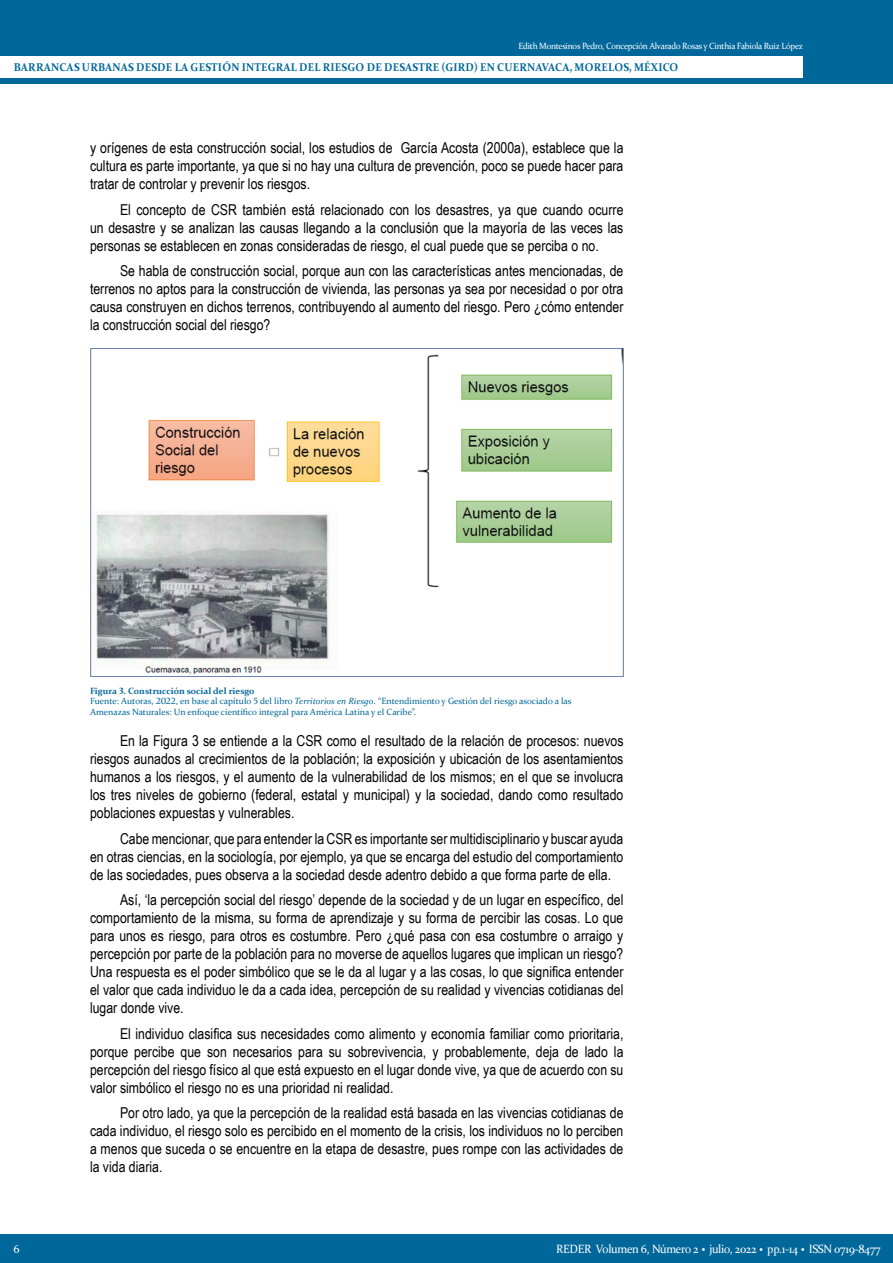
<style>
.page{position:relative;width:893px;height:1263px;background:#fff}
.page>*{position:absolute;margin:0;border:0;box-sizing:border-box;transform-origin:0 0}
.Cuerpo{font:15px/18px "Arial Narrow";color:#000;text-align:justify}
.t1{font:12px "Constantia";letter-spacing:-.025em;color:#fff;scale:.95 1}
.t2{font:700 11.25px "Constantia";letter-spacing:.02em;color:#00679b;scale:.95 1}
.Pie_de_foto{font:9px/10.8px "Constantia";color:#00679b}
.t3{font:9px "Constantia";letter-spacing:-.025em;color:#fff;scale:.95 1}
.Pie_de_foto-2{font:700 9px "Constantia";color:#00679b}
.s1{font-style:italic}
.s2{font-weight:700;font-size:18px}
</style>
<div class="page">
<img style="left:90px;top:348px;width:533px;height:328px">
<div style="left:0;top:0;width:893px;height:84px;background:#00679b"></div>
<div style="left:0;top:56px;width:803px;height:22px;background:#fff"></div>
<div style="left:0;top:1234px;width:893px;height:29px;background:#00679b"></div>
<p class="t3" style="left:518px;top:40px;width:301px">Edith Montesinos Pedro, Concepción Alvarado Rosas y Cinthia Fabiola Ruiz López</p>
<p class="t2" style="left:14px;top:60px;width:701px">BARRANCAS URBANAS DESDE LA GESTIÓN INTEGRAL DEL RIESGO DE DESASTRE (GIRD) EN CUERNAVACA, MORELOS, MÉXICO</p>
<p class="Cuerpo" style="left:90px;top:139px;width:535px">y orígenes de esta construcción social, los estudios de García Acosta (2000a), establece que la cultura es parte importante, ya que si no hay una cultura de prevención, poco se puede hacer para tratar de controlar y prevenir los riesgos.</p>
<p class="Cuerpo" style="left:90px;top:200px;width:535px;text-indent:30px">El concepto de CSR también está relacionado con los desastres, ya que cuando ocurre un desastre y se analizan las causas llegando a la conclusión que la mayoría de las veces las personas se establecen en zonas consideradas de riesgo, el cual puede que se perciba o no.</p>
<p class="Cuerpo" style="left:90px;top:262px;width:535px;text-indent:30px">Se habla de construcción social, porque aun con las características antes mencionadas, de terrenos no aptos para la construcción de vivienda, las personas ya sea por necesidad o por otra causa construyen en dichos terrenos, contribuyendo al aumento del riesgo. Pero ¿cómo entender la construcción social del riesgo?</p>
<p class="Pie_de_foto-2" style="left:90px;top:684px;width:166px">Figura 3. Construcción social del riesgo</p>
<p class="Pie_de_foto" style="left:90px;top:695px;width:483px">Fuente: Autoras, 2022, en base al capítulo 5 del libro <span class="s1">Territorios en Riesgo</span>. “Entendimiento y Gestión del riesgo asociado a las<br>Amenazas Naturales: Un enfoque científico integral para América Latina y el Caribe”.</p>
<p class="Cuerpo" style="left:90px;top:731px;width:535px;text-indent:30px">En la Figura 3 se entiende a la CSR como el resultado de la relación de procesos: nuevos riesgos aunados al crecimientos de la población; la exposición y ubicación de los asentamientos humanos a los riesgos, y el aumento de la vulnerabilidad de los mismos; en el que se involucra los tres niveles de gobierno (federal, estatal y municipal) y la sociedad, dando como resultado poblaciones expuestas y vulnerables.</p>
<p class="Cuerpo" style="left:90px;top:829px;width:535px;text-indent:30px">Cabe mencionar, que para entender la CSR es importante ser multidisciplinario y buscar ayuda en otras ciencias, en la sociología, por ejemplo, ya que se encarga del estudio del comportamiento de las sociedades, pues observa a la sociedad desde adentro debido a que forma parte de ella.</p>
<p class="Cuerpo" style="left:90px;top:890px;width:535px;text-indent:30px">Así, ‘la percepción social del riesgo’ depende de la sociedad y de un lugar en específico, del comportamiento de la misma, su forma de aprendizaje y su forma de percibir las cosas. Lo que para unos es riesgo, para otros es costumbre. Pero ¿qué pasa con esa costumbre o arraigo y percepción por parte de la población para no moverse de aquellos lugares que implican un riesgo?<br>Una respuesta es el poder simbólico que se le da al lugar y a las cosas, lo que significa entender el valor que cada individuo le da a cada idea, percepción de su realidad y vivencias cotidianas del lugar donde vive.</p>
<p class="Cuerpo" style="left:90px;top:1024px;width:535px;text-indent:30px">El individuo clasifica sus necesidades como alimento y economía familiar como prioritaria, porque percibe que son necesarios para su sobrevivencia, y probablemente, deja de lado la percepción del riesgo físico al que está expuesto en el lugar donde vive, ya que de acuerdo con su valor simbólico el riesgo no es una prioridad ni realidad.</p>
<p class="Cuerpo" style="left:90px;top:1103px;width:535px;text-indent:30px">Por otro lado, ya que la percepción de la realidad está basada en las vivencias cotidianas de cada individuo, el riesgo solo es percibido en el momento de la crisis, los individuos no lo perciben a menos que suceda o se encuentre en la etapa de desastre, pues rompe con las actividades de la vida diaria.</p>
<p class="t1" style="left:14px;top:1241px;width:8px">6</p>
<p class="t1" style="left:556px;top:1240px;width:343px">REDER Volumen 6, Número 2 <span class="s2">·</span> julio, 2022 <span class="s2">·</span> pp.1-14 <span class="s2">·</span> ISSN 0719-8477</p>
</div>
